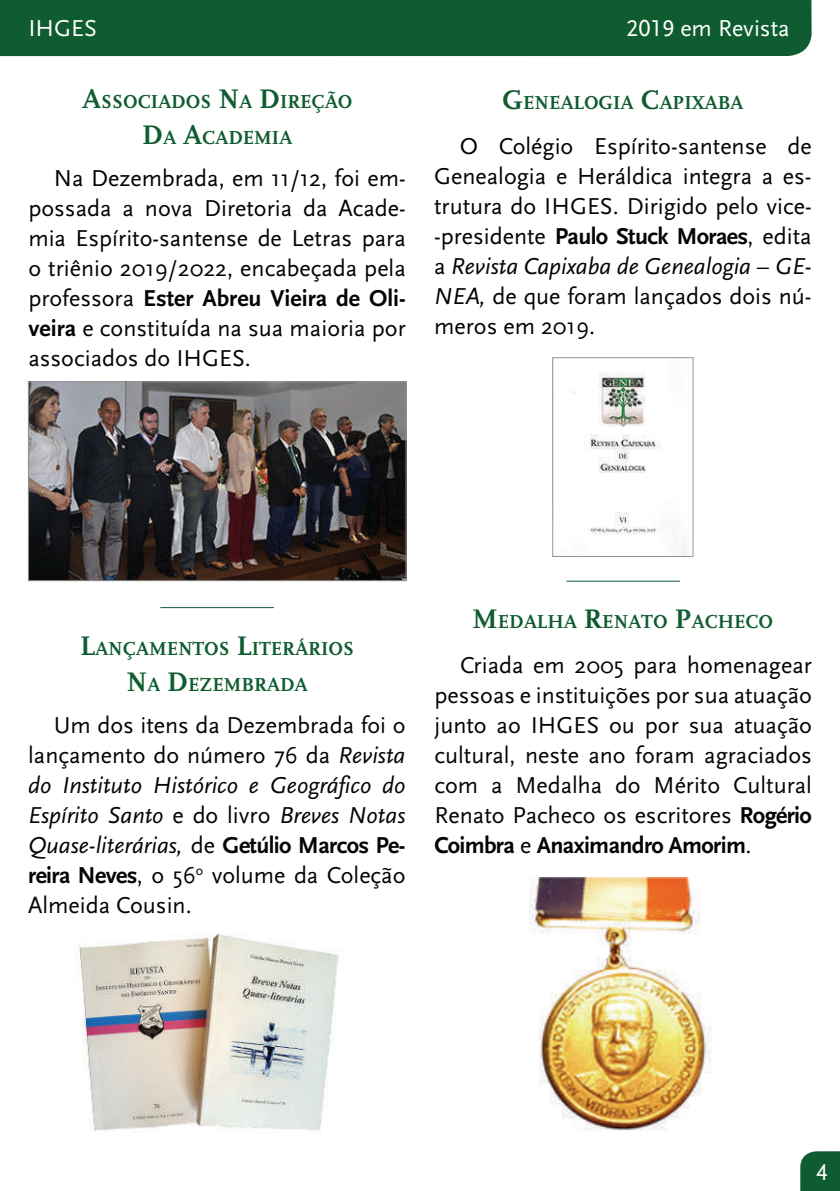
<style>
.page{position:relative;width:840px;height:1191px;background:#fff}
.page>*{position:absolute;margin:0;border:0;box-sizing:border-box;transform-origin:0 0}
.t1{font:24px/30px "Scala Sans";color:#040503;text-align:justify}
.t2{font:24px "Scala Sans";color:#fff}
.t3{font:24px "Scala Sans Caps";color:#fff}
.t4{font:700 19.6px/36px "Scala";color:#0f5c30;text-align:center}
.t5{font:700 19.6px "Scala Caps";color:#0f5c30}
.s1{font-family:"Scala Sans Caps"}
.s2{font-size:28px}
.s3{font-weight:700}
.s4{font-style:italic}
</style>
<div class="page">
<svg style="left:800px;top:1151px;width:39px;height:40px"></svg>
<div style="left:0;top:0;width:811px;height:56px;background:#0f5c30"></div>
<hr style="left:160px;top:607px;width:114px;height:1px;background:#0f5c30">
<hr style="left:566px;top:580px;width:113px;height:1px;background:#0f5c30">
<img style="left:30px;top:384px;width:374px;height:195px">
<div style="left:28px;top:382px;width:378px;height:199px;border:1px solid #939598"></div>
<img style="left:76px;top:933px;width:263px;height:198px">
<img style="left:573px;top:372px;width:114px;height:183px">
<div style="left:552px;top:357px;width:141px;height:200px;border:1px solid #939598"></div>
<img style="left:529px;top:877px;width:182px;height:254px">
<p class="t2" style="left:28px;top:15px;width:70px">IHGES</p>
<p class="t2" style="left:626px;top:15px;width:165px"><span class="s1">2019</span> em Revista</p>
<p class="t4" style="left:82px;top:84px;width:271px"><span class="s2">A</span>SSOCIADOS <span class="s2">N</span>A <span class="s2">D</span>IREÇÃO<br><span class="s2">D</span>A <span class="s2">A</span>CADEMIA</p>
<p class="t1" style="left:28px;top:163px;width:379px;text-indent:26px">Na Dezembrada, em 11/12, foi em&shy;possada a nova Diretoria da Acade&shy;mia Espírito-santense de Letras para o triênio 2019/2022, encabeçada pela professora <span class="s3">Ester Abreu Vieira de Oli&shy;veira</span> e constituída na sua maioria por associados do IHGES.</p>
<p class="t5" style="left:502px;top:91px;width:242px"><span class="s2">G</span>ENEALOGIA <span class="s2">C</span>APIXABA</p>
<p class="t1" style="left:434px;top:131px;width:379px;text-indent:26px">O Colégio Espírito-santense de Genealogia e Heráldica integra a es&shy;trutura do IHGES. Dirigido pelo vice--presidente <span class="s3">Paulo Stuck Moraes</span>, edita a <span class="s4">Revista Capixaba de Genealogia – GE-NEA,</span> de que foram lançados dois nú&shy;meros em 2019.</p>
<p class="t4" style="left:80px;top:631px;width:275px"><span class="s2">L</span>ANÇAMENTOS <span class="s2">L</span>ITERÁRIOS<br><span class="s2">N</span>A <span class="s2">D</span>EZEMBRADA</p>
<p class="t1" style="left:28px;top:710px;width:378px;text-indent:26px">Um dos itens da Dezembrada foi o lançamento do número 76 da <span class="s4">Revista do Instituto Histórico e Geográfico do Espírito Santo</span> e do livro <span class="s4">Breves Notas Quase-literárias,</span> de <span class="s3">Getúlio Marcos Pe&shy;reira Neves</span>, o 56<sup>o</sup> volume da Coleção Almeida Cousin.</p>
<p class="t5" style="left:472px;top:610px;width:302px"><span class="s2">M</span>EDALHA <span class="s2">R</span>ENATO <span class="s2">P</span>ACHECO</p>
<p class="t1" style="left:434px;top:651px;width:379px;text-indent:26px">Criada em 2005 para homenagear pessoas e instituições por sua atuação junto ao IHGES ou por sua atuação cultural, neste ano foram agraciados com a Medalha do Mérito Cultural Renato Pacheco os escritores <span class="s3">Rogério Coimbra</span> e <span class="s3">Anaximandro Amorim</span>.</p>
<p class="t3" style="left:815px;top:1159px;width:13px">4</p>
</div>
